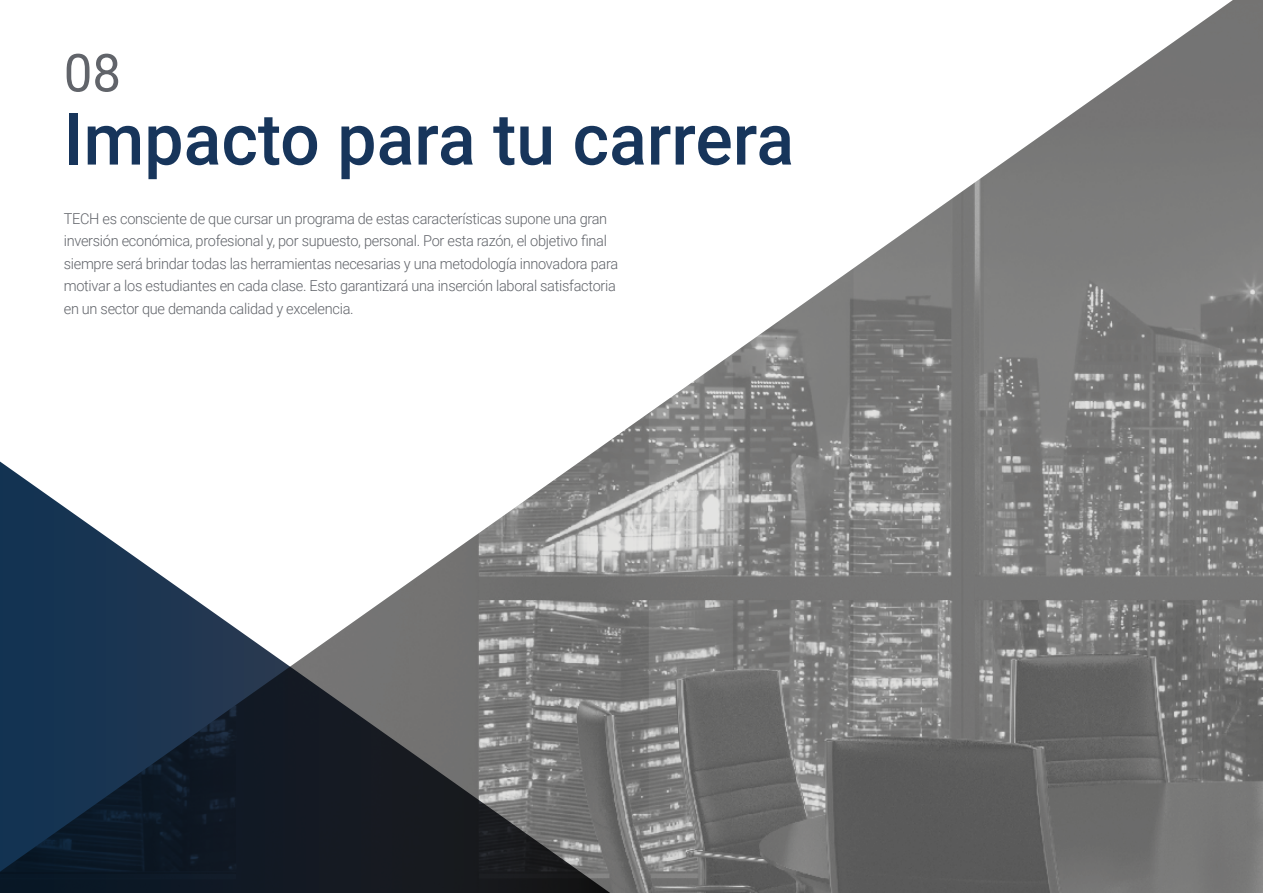
<style>
.page{position:relative;width:1263px;height:893px;background:#fff}
.page>*{position:absolute;margin:0;border:0;box-sizing:border-box;transform-origin:0 0}
.t1{font:500 72px "Roboto";color:#17355b}
.t2{font:52.5px "Roboto";color:#61646a}
.t3{font:300 15px/22.5px "Roboto";letter-spacing:-.02em;color:#61646a}
</style>
<div class="page">
<img style="left:602px;top:0;width:661px;height:893px">
<svg style="left:0;top:446px;width:640px;height:447px"></svg>
<h2 class="t2" style="left:64px;top:36px;width:59px">08</h2>
<h1 class="t1" style="left:64px;top:89px;width:732px">Impacto para tu carrera</h1>
<p class="t3" style="left:64px;top:207px;width:556px">TECH es consciente de que cursar un programa de estas características supone una gran inversión económica, profesional y, por supuesto, personal. Por esta razón, el objetivo final siempre será brindar todas las herramientas necesarias y una metodología innovadora para motivar a los estudiantes en cada clase. Esto garantizará una inserción laboral satisfactoria en un sector que demanda calidad y excelencia.</p>
</div>
